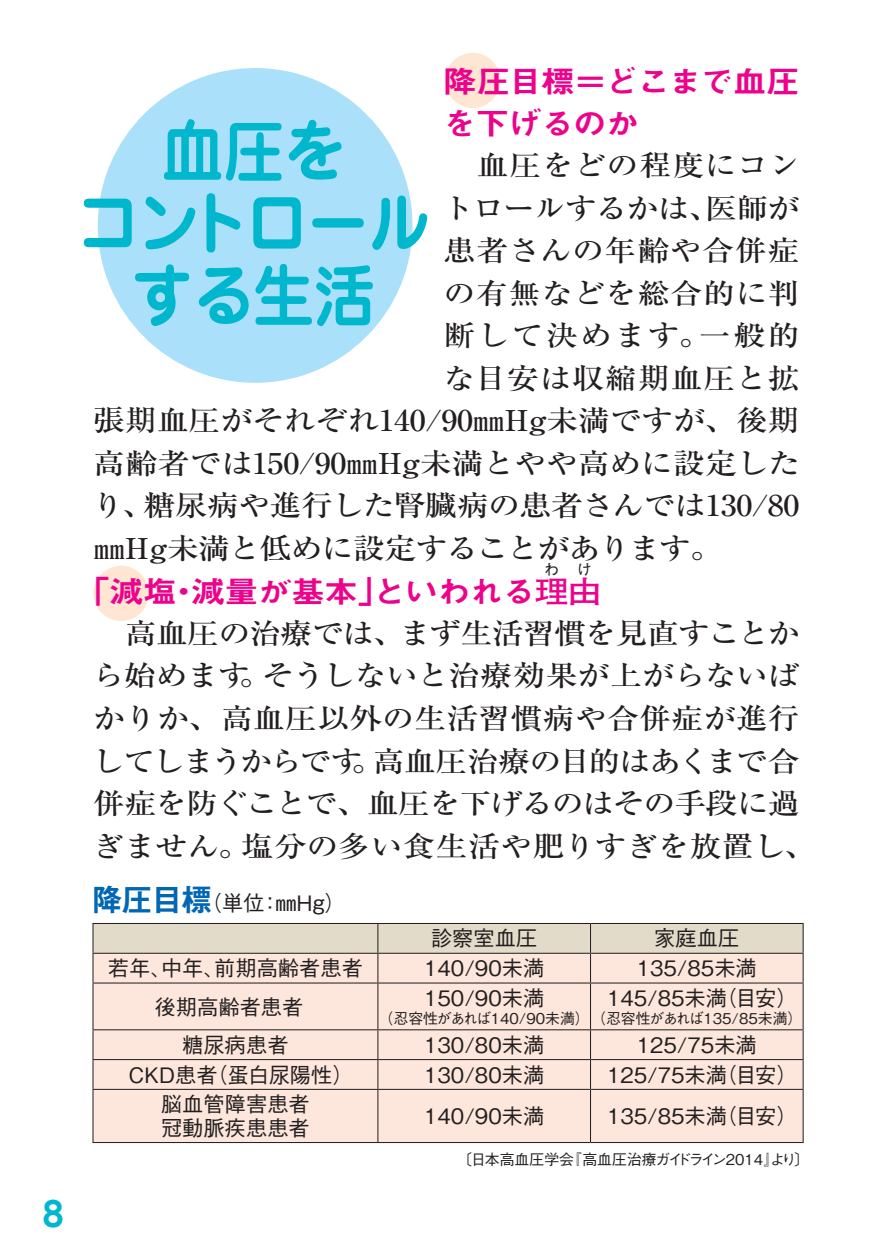
<style>
.page{position:relative;width:893px;height:1259px;background:#fff}
.page>*{position:absolute;margin:0;border:0;box-sizing:border-box;transform-origin:0 0}
.ノーマル{font:700 68.1px "Jun 501 Pro";color:#00b7ce;scale:.9 1}
.ノーマル-2{font:700 33.9px "Jun 501 Pro";color:#00b7ce}
.話_本文{font:30.6px/42.6px "Midashi Go Pro MB31";letter-spacing:-.04em;color:#ed028c;scale:1.11 1}
.話_本文-2{font:500 28.8px/42.6px "Ryumin Pro";letter-spacing:-.01em;color:#231f20;scale:1.11 1}
.話_本文-3{font:500 28.8px "Ryumin Pro";letter-spacing:.02em;color:#231f20;scale:1.11 1}
.話_本文-4{font:500 28.8px "Ryumin Pro";letter-spacing:-.035em;color:#231f20;scale:1.11 1}
.話_本文-5{font:500 28.8px "Ryumin Pro";letter-spacing:.075em;color:#231f20;scale:1.11 1}
.t1{font:500 21.3px "Gothic BBB Pr 6 N";color:#231f20}
.t2{font:500 15px "Gothic BBB Pr 6 N";color:#231f20}
.話_本文-6{font:700 15px "Futo Go B101 Pr 6 N";color:#231f20}
.s1{font-family:"Futo Go B101 Pr 6 N";font-weight:700}
.s2{font-family:"Gothic MB101 Pr 6 N De";font-weight:700;font-size:29.7px;color:#0166b3}
</style>
<div class="page">
<div style="left:94px;top:566px;width:55px;height:55px;background:#fee6d3;border-radius:50%"></div>
<div style="left:445px;top:53px;width:55px;height:55px;background:#fee6d3;border-radius:50%"></div>
<div style="left:94px;top:983px;width:709px;height:159px;background:#fde7dc"></div>
<hr style="left:92px;top:923px;width:286px;height:1px;background:#231f20">
<hr style="left:92px;top:924px;width:2px;height:28px;background:#231f20">
<hr style="left:92px;top:1030px;width:2px;height:29px;background:#231f20">
<hr style="left:92px;top:1060px;width:2px;height:29px;background:#231f20">
<hr style="left:378px;top:1059px;width:212px;height:1px;background:#231f20">
<svg style="left:377px;top:1030px;width:1px;height:59px"></svg>
<hr style="left:590px;top:1059px;width:214px;height:1px;background:#231f20">
<svg style="left:590px;top:1030px;width:1px;height:59px"></svg>
<svg style="left:803px;top:1030px;width:1px;height:59px"></svg>
<hr style="left:378px;top:1089px;width:212px;height:1px;background:#231f20">
<hr style="left:590px;top:1089px;width:214px;height:1px;background:#231f20">
<hr style="left:590px;top:1090px;width:1px;height:52px;background:#231f20">
<hr style="left:803px;top:1090px;width:1px;height:52px;background:#231f20">
<hr style="left:378px;top:1142px;width:212px;height:1px;background:#231f20">
<hr style="left:590px;top:1142px;width:214px;height:1px;background:#231f20">
<hr style="left:92px;top:1059px;width:286px;height:1px;background:#231f20">
<hr style="left:92px;top:1089px;width:286px;height:1px;background:#231f20">
<hr style="left:92px;top:1090px;width:2px;height:52px;background:#231f20">
<hr style="left:377px;top:1090px;width:1px;height:52px;background:#231f20">
<hr style="left:92px;top:1142px;width:286px;height:1px;background:#231f20">
<hr style="left:92px;top:952px;width:286px;height:1px;background:#231f20">
<hr style="left:92px;top:953px;width:2px;height:29px;background:#231f20">
<svg style="left:93px;top:923px;width:711px;height:59px;background:#e7d9cb"></svg>
<hr style="left:92px;top:982px;width:286px;height:1px;background:#231f20">
<hr style="left:92px;top:983px;width:2px;height:46px;background:#231f20">
<hr style="left:92px;top:1029px;width:286px;height:1px;background:#231f20">
<hr style="left:378px;top:982px;width:212px;height:1px;background:#231f20">
<hr style="left:377px;top:983px;width:1px;height:46px;background:#231f20">
<hr style="left:378px;top:1029px;width:212px;height:1px;background:#231f20">
<hr style="left:590px;top:982px;width:214px;height:1px;background:#231f20">
<hr style="left:590px;top:983px;width:1px;height:46px;background:#231f20">
<hr style="left:803px;top:983px;width:1px;height:46px;background:#231f20">
<hr style="left:590px;top:1029px;width:214px;height:1px;background:#231f20">
<div style="left:98px;top:68px;width:314px;height:315px;background:#aae0f9;border-radius:50%"></div>
<p class="ノーマル-2" style="left:43px;top:1187px;width:23px">8</p>
<p class="話_本文" style="left:443px;top:56px;width:323px">降圧目標＝どこまで血圧を下げるのか</p>
<p class="話_本文-3" style="left:444px;top:143px;width:322px">　血圧をどの程度にコン</p>
<p class="話_本文-4" style="left:442px;top:185px;width:323px">トロールするかは、医師が</p>
<p class="話_本文-3" style="left:444px;top:228px;width:322px">患者さんの年齢や合併症</p>
<p class="話_本文-3" style="left:443px;top:270px;width:323px">の有無などを総合的に判</p>
<p class="話_本文-5" style="left:443px;top:313px;width:323px">断して決めます。一般的</p>
<p class="話_本文-3" style="left:443px;top:355px;width:323px">な目安は収縮期血圧と拡</p>
<p class="話_本文-2" style="left:93px;top:397px;width:638px">張期血圧がそれぞれ140/90㎜Hg未満ですが、後期</p>
<p class="話_本文-2" style="left:93px;top:440px;width:638px">高齢者では150/90㎜Hg未満とやや高めに設定した</p>
<p class="話_本文-2" style="left:92px;top:482px;width:639px">り、糖尿病や進行した腎臓病の患者さんでは130/80</p>
<p class="話_本文-4" style="left:93px;top:525px;width:568px">㎜Hg未満と低めに設定することがあります。</p>
<p class="話_本文" style="left:76px;top:567px;width:475px">「減塩・減量が基本」といわれる<span class="s1">理由</span></p>
<p class="ノーマル" style="left:162px;top:97px;width:206px">血圧を</p>
<p class="ノーマル" style="left:78px;top:169px;width:393px">コントロール</p>
<p class="ノーマル" style="left:132px;top:241px;width:272px">する生活</p>
<p class="話_本文-6" style="left:544px;top:557px;width:49px">わ け</p>
<p class="話_本文-2" style="left:92px;top:610px;width:654px">　高血圧の治療では、まず生活習慣を見直すことから始めます。そうしないと治療効果が上がらないばかりか、高血圧以外の生活習慣病や合併症が進行してしまうからです。高血圧治療の目的はあくまで合併症を防ぐことで、血圧を下げるのはその手段に過ぎません。塩分の多い食生活や肥りすぎを放置し、</p>
<p class="t1" style="left:92px;top:885px;width:255px"><span class="s2">降圧目標</span>（単位：㎜Hg）</p>
<p class="t1" style="left:431px;top:921px;width:108px">診察室血圧</p>
<p class="t1" style="left:654px;top:921px;width:87px">家庭血圧</p>
<p class="t1" style="left:108px;top:951px;width:257px">若年、中年、前期高齢者患者</p>
<p class="t1" style="left:424px;top:951px;width:122px">140/90未満</p>
<p class="t1" style="left:637px;top:951px;width:122px">135/85未満</p>
<p class="t1" style="left:155px;top:989px;width:150px">後期高齢者患者</p>
<p class="t1" style="left:424px;top:981px;width:122px">150/90未満</p>
<p class="t1" style="left:607px;top:981px;width:192px">145/85未満（目安）</p>
<p class="t2" style="left:379px;top:1006px;width:425px">（忍容性があれば140/90未満）（忍容性があれば135/85未満）</p>
<p class="t1" style="left:182px;top:1027px;width:108px">糖尿病患者</p>
<p class="t1" style="left:424px;top:1027px;width:122px">130/80未満</p>
<p class="t1" style="left:637px;top:1027px;width:122px">125/75未満</p>
<p class="t1" style="left:128px;top:1057px;width:227px">CKD患者（蛋白尿陽性）</p>
<p class="t1" style="left:424px;top:1057px;width:122px">130/80未満</p>
<p class="t1" style="left:607px;top:1057px;width:192px">125/75未満（目安）</p>
<p class="t1" style="left:161px;top:1087px;width:150px">脳血管障害患者</p>
<p class="t1" style="left:161px;top:1110px;width:150px">冠動脈疾患患者</p>
<p class="t1" style="left:424px;top:1099px;width:122px">140/90未満</p>
<p class="t1" style="left:607px;top:1099px;width:192px">135/85未満（目安）</p>
<p class="t2" style="left:457px;top:1147px;width:354px">〔日本高血圧学会『高血圧治療ガイドライン2014』より〕</p>
</div>
